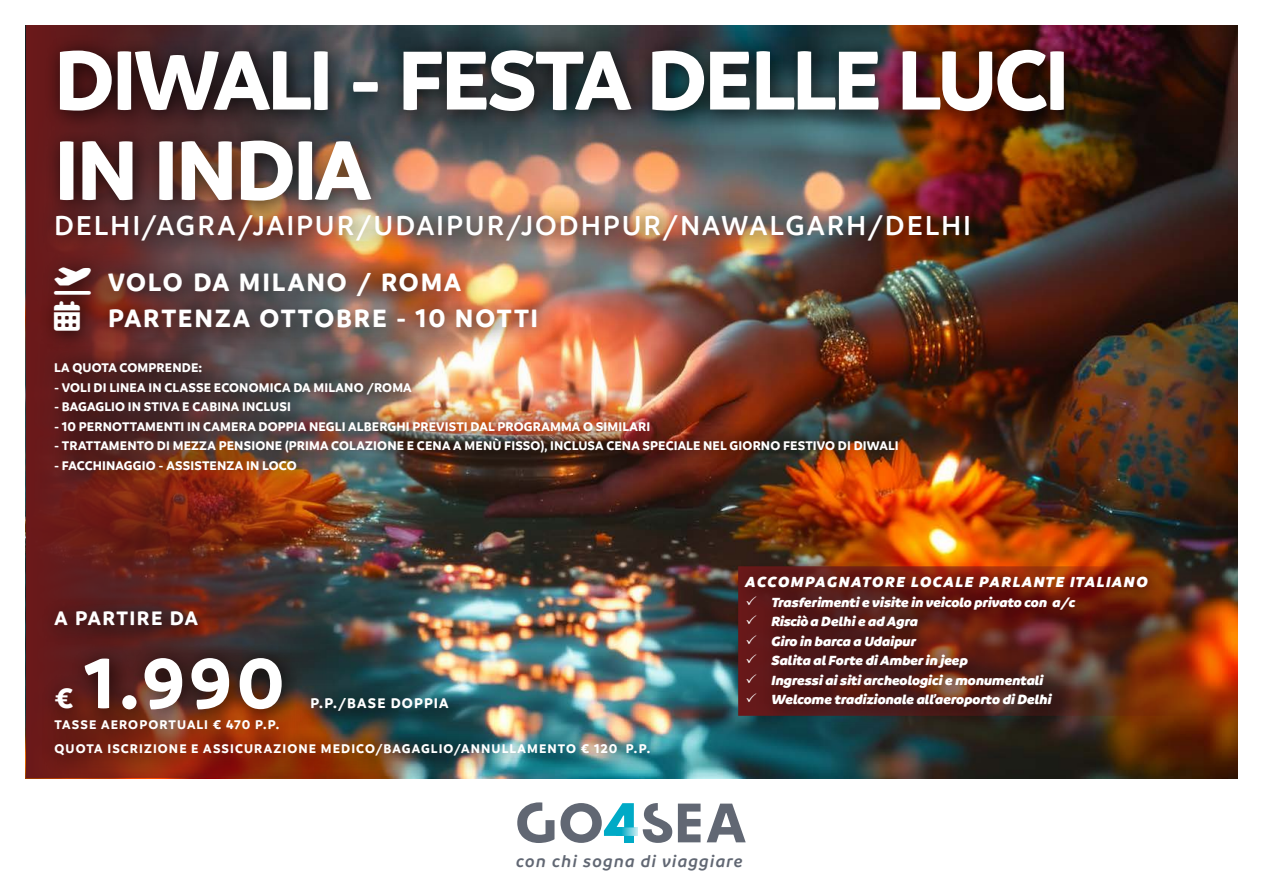
<style>
.page{position:relative;width:1263px;height:893px;background:#fff}
.page>*{position:absolute;margin:0;border:0;box-sizing:border-box;transform-origin:0 0}
.t1{font:700 90px/90px "Branding";letter-spacing:-.035em;color:#fff}
.t2{font:700 75px "Branding";color:#fff}
.t3{font:700 30px "Branding";color:#fff}
.t4{font:600 29.4px "Branding";letter-spacing:.065em;color:#fff}
.t5{font:700 27px "Branding";letter-spacing:.065em;color:#fff}
.t6{font:700 21px "Branding";letter-spacing:.065em;color:#fff}
.t7{font:italic 600 18px "Branding";letter-spacing:.065em;color:#616773}
.t8{font:italic 900 15.6px "Branding";letter-spacing:.09em;color:#fff;scale:1.05 1}
.t9{font:700 15px "Branding";letter-spacing:.075em;color:#fff}
.t10{font:italic 900 14.25px/19.5px "Branding";letter-spacing:-.005em;color:#fff;scale:1.05 1}
.t11{font:700 13.5px "Branding";letter-spacing:.01em;color:#fff}
.t12{font:700 13.5px/24px "Branding";letter-spacing:.08em;color:#fff}
</style>
<div class="page">
<img style="left:446px;top:26px;width:791px;height:752px">
<img style="left:26px;top:26px;width:420px;height:752px">
<svg style="left:707px;top:804px;width:39px;height:38px"></svg>
<svg style="left:643px;top:803px;width:29px;height:40px"></svg>
<svg style="left:678px;top:804px;width:22px;height:38px"></svg>
<svg style="left:517px;top:802px;width:37px;height:41px"></svg>
<svg style="left:560px;top:803px;width:74px;height:40px"></svg>
<svg style="left:616px;top:827px;width:22px;height:9px"></svg>
<div style="left:39px;top:35px;width:1047px;height:317px;background:#000;opacity:.75"></div>
<img style="left:41px;top:344px;width:879px;height:144px">
<div style="left:40px;top:596px;width:629px;height:180px;background:#000;opacity:.75"></div>
<svg style="left:1168px;top:566px;width:57px;height:150px"></svg>
<div style="left:731px;top:561px;width:437px;height:166px;background:#000;opacity:.75"></div>
<svg style="left:54px;top:268px;width:37px;height:27px"></svg>
<svg style="left:747px;top:596px;width:9px;height:9px"></svg>
<svg style="left:747px;top:615px;width:9px;height:9px"></svg>
<svg style="left:747px;top:635px;width:9px;height:9px"></svg>
<svg style="left:747px;top:654px;width:9px;height:9px"></svg>
<svg style="left:747px;top:674px;width:9px;height:9px"></svg>
<svg style="left:747px;top:693px;width:9px;height:9px"></svg>
<h1 class="t1" style="left:54px;top:35px;width:1017px">DIWALI - FESTA DELLE LUCI<br>IN INDIA</h1>
<h3 class="t4" style="left:54px;top:209px;width:919px">DELHI/AGRA/JAIPUR/UDAIPUR/JODHPUR/NAWALGARH/DELHI</h3>
<h3 class="t5" style="left:108px;top:267px;width:355px">VOLO DA MILANO / ROMA</h3>
<h3 class="t5" style="left:54px;top:302px;width:486px">▲ PARTENZA OTTOBRE - 10 NOTTI</h3>
<p class="t11" style="left:54px;top:360px;width:150px">LA QUOTA COMPRENDE:</p>
<p class="t11" style="left:54px;top:380px;width:359px">- VOLI DI LINEA IN CLASSE ECONOMICA DA MILANO /ROMA</p>
<p class="t11" style="left:54px;top:399px;width:238px">- BAGAGLIO IN STIVA E CABINA INCLUSI</p>
<p class="t11" style="left:54px;top:419px;width:598px">- 10 PERNOTTAMENTI IN CAMERA DOPPIA NEGLI ALBERGHI PREVISTI DAL PROGRAMMA O SIMILARI</p>
<p class="t11" style="left:54px;top:438px;width:846px">- TRATTAMENTO DI MEZZA PENSIONE (PRIMA COLAZIONE E CENA A MENÙ FISSO), INCLUSA CENA SPECIALE NEL GIORNO FESTIVO DI DIWALI</p>
<p class="t11" style="left:54px;top:458px;width:244px">- FACCHINAGGIO - ASSISTENZA IN LOCO</p>
<h3 class="t6" style="left:55px;top:606px;width:145px">A PARTIRE DA</h3>
<h2 class="t2" style="left:84px;top:640px;width:202px">1.990</h2>
<h3 class="t3" style="left:55px;top:681px;width:21px">€</h3>
<p class="t9" style="left:310px;top:694px;width:140px">P.P./BASE DOPPIA</p>
<p class="t12" style="left:55px;top:712px;width:597px">TASSE AEROPORTUALI € 470 P.P.<br>QUOTA ISCRIZIONE E ASSICURAZIONE MEDICO/BAGAGLIO/ANNULLAMENTO € 120 P.P.</p>
<p class="t8" style="left:745px;top:573px;width:385px">ACCOMPAGNATORE LOCALE PARLANTE ITALIANO</p>
<p class="t10" style="left:771px;top:592px;width:291px">Trasferimenti e visite in veicolo privato con a/c Risciò a Delhi e ad Agra<br>Giro in barca a Udaipur<br>Salita al Forte di Amber in jeep<br>Ingressi ai siti archeologici e monumentali Welcome tradizionale all’aeroporto di Delhi</p>
<h3 class="t7" style="left:516px;top:851px;width:228px">con chi sogna di viaggiare</h3>
</div>
